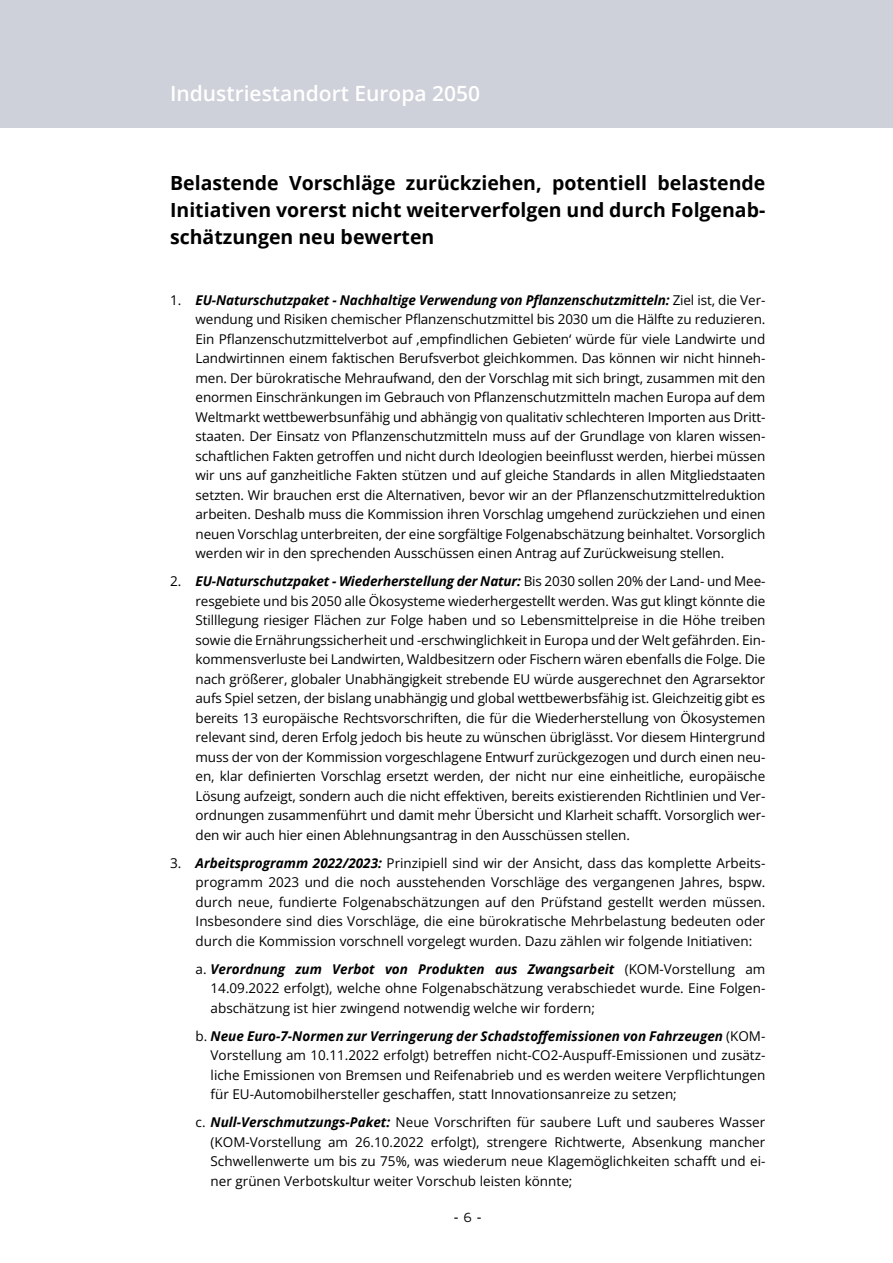
<style>
.page{position:relative;width:893px;height:1263px;background:#fff}
.page>*{position:absolute;margin:0;border:0;box-sizing:border-box;transform-origin:0 0}
.t1{font:600 21px "Open Sans";color:#fff}
.t2{font:700 19.5px/27px "Open Sans";color:#000;text-align:justify}
.t3{font:13.5px/19.5px "Open Sans";color:#000;text-align:justify}
.t4{font:300 13.5px "PF Beau Sans Pro";color:#000}
.s1{font-weight:700;font-style:italic}
</style>
<div class="page">
<div style="left:0;top:0;width:893px;height:128px;background:#cfd1da"></div>
<p class="t1" style="left:170px;top:79px;width:311px">Industriestandort Europa 2050</p>
<p class="t2" style="left:170px;top:169px;width:597px">Belastende Vorschläge zurückziehen, potentiell belastende Initiativen vorerst nicht weiterverfolgen und durch Folgenab&shy;schätzungen neu bewerten</p>
<p class="t3" style="left:196px;top:290px;width:571px;text-indent:-26px">1. <span class="s1">EU-Naturschutzpaket - Nachhaltige Verwendung von Pflanzenschutzmitteln:</span> Ziel ist, die Ver&shy;wendung und Risiken chemischer Pflanzenschutzmittel bis 2030 um die Hälfte zu reduzieren.<br>Ein Pflanzenschutzmittelverbot auf ‚empfindlichen Gebieten‘ würde für viele Landwirte und Landwirtinnen einem faktischen Berufsverbot gleichkommen. Das können wir nicht hinneh&shy;men. Der bürokratische Mehraufwand, den der Vorschlag mit sich bringt, zusammen mit den enormen Einschränkungen im Gebrauch von Pflanzenschutzmitteln machen Europa auf dem Weltmarkt wettbewerbsunfähig und abhängig von qualitativ schlechteren Importen aus Dritt&shy;staaten. Der Einsatz von Pflanzenschutzmitteln muss auf der Grundlage von klaren wissen&shy;schaftlichen Fakten getroffen und nicht durch Ideologien beeinflusst werden, hierbei müssen wir uns auf ganzheitliche Fakten stützen und auf gleiche Standards in allen Mitgliedstaaten setzten. Wir brauchen erst die Alternativen, bevor wir an der Pflanzenschutzmittelreduktion arbeiten. Deshalb muss die Kommission ihren Vorschlag umgehend zurückziehen und einen neuen Vorschlag unterbreiten, der eine sorgfältige Folgenabschätzung beinhaltet. Vorsorglich werden wir in den sprechenden Ausschüssen einen Antrag auf Zurückweisung stellen.</p>
<p class="t3" style="left:196px;top:571px;width:571px;text-indent:-26px">2. <span class="s1">EU-Naturschutzpaket - Wiederherstellung der Natur:</span> Bis 2030 sollen 20% der Land- und Mee&shy;resgebiete und bis 2050 alle Ökosysteme wiederhergestellt werden. Was gut klingt könnte die Stilllegung riesiger Flächen zur Folge haben und so Lebensmittelpreise in die Höhe treiben sowie die Ernährungssicherheit und -erschwinglichkeit in Europa und der Welt gefährden. Ein&shy;kommensverluste bei Landwirten, Waldbesitzern oder Fischern wären ebenfalls die Folge. Die nach größerer, globaler Unabhängigkeit strebende EU würde ausgerechnet den Agrarsektor aufs Spiel setzen, der bislang unabhängig und global wettbewerbsfähig ist. Gleichzeitig gibt es bereits 13 europäische Rechtsvorschriften, die für die Wiederherstellung von Ökosystemen relevant sind, deren Erfolg jedoch bis heute zu wünschen übriglässt. Vor diesem Hintergrund muss der von der Kommission vorgeschlagene Entwurf zurückgezogen und durch einen neu&shy;en, klar definierten Vorschlag ersetzt werden, der nicht nur eine einheitliche, europäische Lösung aufzeigt, sondern auch die nicht effektiven, bereits existierenden Richtlinien und Ver&shy;ordnungen zusammenführt und damit mehr Übersicht und Klarheit schafft. Vorsorglich wer&shy;den wir auch hier einen Ablehnungsantrag in den Ausschüssen stellen.</p>
<p class="t3" style="left:196px;top:853px;width:571px;text-indent:-26px">3. <span class="s1">Arbeitsprogramm 2022/2023:</span> Prinzipiell sind wir der Ansicht, dass das komplette Arbeits&shy;programm 2023 und die noch ausstehenden Vorschläge des vergangenen Jahres, bspw. durch neue, fundierte Folgenabschätzungen auf den Prüfstand gestellt werden müssen.<br>Insbesondere sind dies Vorschläge, die eine bürokratische Mehrbelastung bedeuten oder durch die Kommission vorschnell vorgelegt wurden. Dazu zählen wir folgende Initiativen:</p>
<p class="t3" style="left:211px;top:959px;width:556px;text-indent:-15px">a. <span class="s1">Verordnung zum Verbot von Produkten aus Zwangsarbeit</span> (KOM-Vorstellung am 14.09.2022 erfolgt), welche ohne Folgenabschätzung verabschiedet wurde. Eine Folgen&shy;abschätzung ist hier zwingend notwendig welche wir fordern;</p>
<p class="t3" style="left:211px;top:1026px;width:556px;text-indent:-15px">b. <span class="s1">Neue Euro-7-Normen zur Verringerung der Schadstoffemissionen von Fahrzeugen</span> (KOM-Vorstellung am 10.11.2022 erfolgt) betreffen nicht-CO2-Auspuff-Emissionen und zusätz&shy;liche Emissionen von Bremsen und Reifenabrieb und es werden weitere Verpflichtungen für EU-Automobilhersteller geschaffen, statt Innovationsanreize zu setzen;</p>
<p class="t3" style="left:211px;top:1112px;width:556px;text-indent:-15px">c. <span class="s1">Null-Verschmutzungs-Paket:</span> Neue Vorschriften für saubere Luft und sauberes Wasser (KOM-Vorstellung am 26.10.2022 erfolgt), strengere Richtwerte, Absenkung mancher Schwellenwerte um bis zu 75%, was wiederum neue Klagemöglichkeiten schafft und ei&shy;ner grünen Verbotskultur weiter Vorschub leisten könnte;</p>
<p class="t4" style="left:454px;top:1210px;width:29px">- 6 -</p>
</div>
